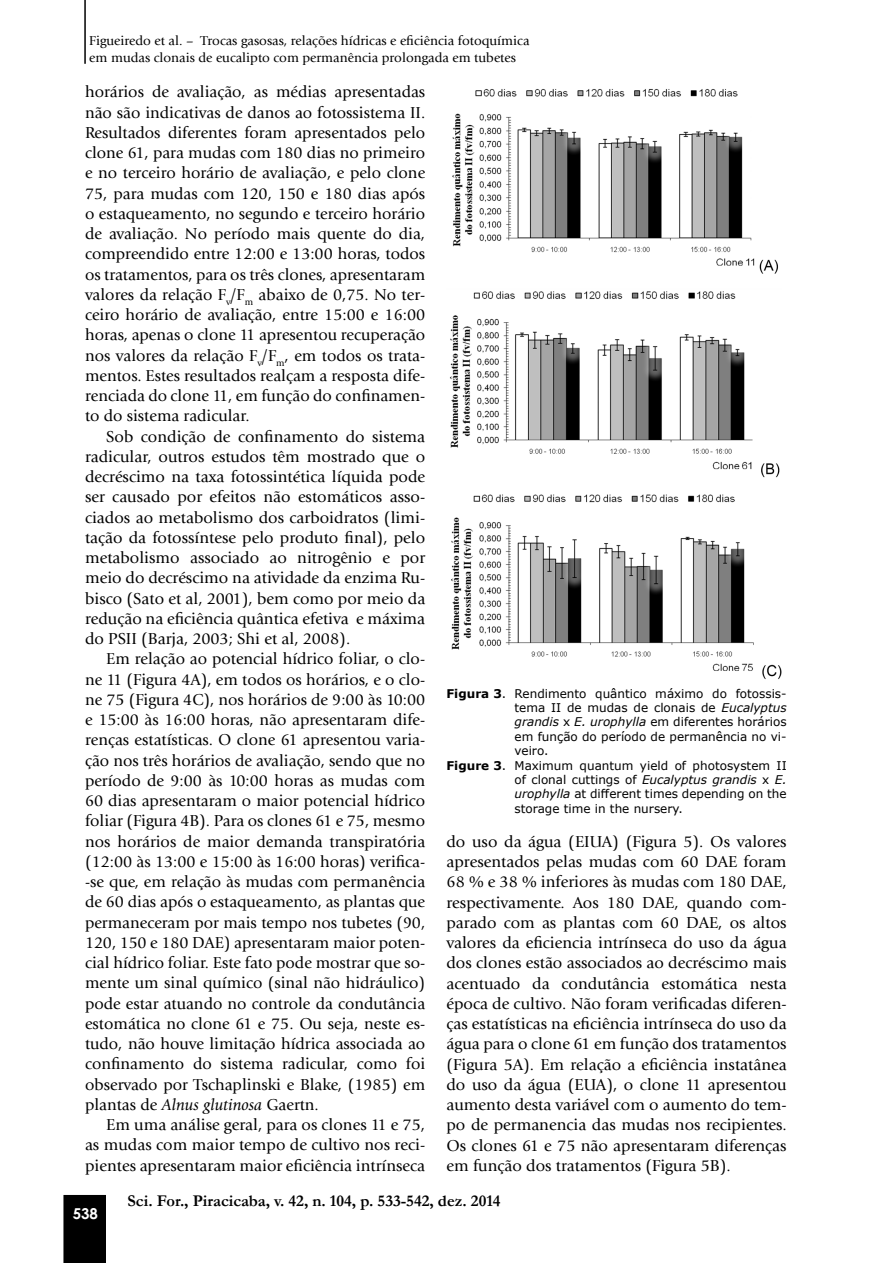
<style>
.page{position:relative;width:893px;height:1263px;background:#fff}
.page>*{position:absolute;margin:0;border:0;box-sizing:border-box;transform-origin:0 0}
.t1{font:16.5px/20.2px "Giovanni";color:#000;text-align:justify}
.t2{font:700 16.5px "Garamond";color:#000}
.t3{font:700 15px "Century Gothic";color:#fff}
.t4{font:13.5px/16.2px "Giovanni";color:#000}
.t5{font:12px "Verdana";color:#000}
.s1{font-style:italic}
.s2{font-weight:700}
</style>
<div class="page">
<div style="left:63px;top:1195px;width:43px;height:68px;background:#000"></div>
<hr style="left:84px;top:0;width:2px;height:64px;background:#000">
<img style="left:450px;top:89px;width:332px;height:591px">
<p class="t4" style="left:89px;top:33px;width:442px">Figueiredo et al. – Trocas gasosas, relações hídricas e eficiência fotoquímica em mudas clonais de eucalipto com permanência prolongada em tubetes</p>
<p class="t1" style="left:85px;top:82px;width:342px">horários de avaliação, as médias apresentadas não são indicativas de danos ao fotossistema II.<br>Resultados diferentes foram apresentados pelo clone 61, para mudas com 180 dias no primeiro e no terceiro horário de avaliação, e pelo clone 75, para mudas com 120, 150 e 180 dias após o estaqueamento, no segundo e terceiro horário de avaliação. No período mais quente do dia, compreendido entre 12:00 e 13:00 horas, todos os tratamentos, para os três clones, apresentaram valores da relação F<sub>v</sub>/F<sub>m</sub> abaixo de 0,75. No ter&shy;ceiro horário de avaliação, entre 15:00 e 16:00 horas, apenas o clone 11 apresentou recuperação nos valores da relação F<sub>v</sub>/F<sub>m</sub>, em todos os trata&shy;mentos. Estes resultados realçam a resposta dife&shy;renciada do clone 11, em função do confinamen&shy;to do sistema radicular.</p>
<p class="t1" style="left:85px;top:426px;width:342px;text-indent:21px">Sob condição de confinamento do sistema radicular, outros estudos têm mostrado que o decréscimo na taxa fotossintética líquida pode ser causado por efeitos não estomáticos asso&shy;ciados ao metabolismo dos carboidratos (limi&shy;tação da fotossíntese pelo produto final), pelo metabolismo associado ao nitrogênio e por meio do decréscimo na atividade da enzima Ru&shy;bisco (Sato et al, 2001), bem como por meio da redução na eficiência quântica efetiva e máxima do PSII (Barja, 2003; Shi et al, 2008).</p>
<p class="t1" style="left:85px;top:649px;width:342px;text-indent:21px">Em relação ao potencial hídrico foliar, o clo&shy;ne 11 (Figura 4A), em todos os horários, e o clo&shy;ne 75 (Figura 4C), nos horários de 9:00 às 10:00 e 15:00 às 16:00 horas, não apresentaram dife&shy;renças estatísticas. O clone 61 apresentou varia&shy;ção nos três horários de avaliação, sendo que no período de 9:00 às 10:00 horas as mudas com 60 dias apresentaram o maior potencial hídrico foliar (Figura 4B). Para os clones 61 e 75, mesmo nos horários de maior demanda transpiratória (12:00 às 13:00 e 15:00 às 16:00 horas) verifica--se que, em relação às mudas com permanência de 60 dias após o estaqueamento, as plantas que permaneceram por mais tempo nos tubetes (90, 120, 150 e 180 DAE) apresentaram maior poten&shy;cial hídrico foliar. Este fato pode mostrar que so&shy;mente um sinal químico (sinal não hidráulico) pode estar atuando no controle da condutância estomática no clone 61 e 75. Ou seja, neste es&shy;tudo, não houve limitação hídrica associada ao confinamento do sistema radicular, como foi observado por Tschaplinski e Blake, (1985) em plantas de <span class="s1">Alnus glutinosa</span> Gaertn.</p>
<p class="t1" style="left:85px;top:1115px;width:342px;text-indent:21px">Em uma análise geral, para os clones 11 e 75, as mudas com maior tempo de cultivo nos reci&shy;pientes apresentaram maior eficiência intrínseca</p>
<p class="t5" style="left:446px;top:685px;width:342px"><span class="s2">Figura 3</span>. Rendimento quântico máximo do fotossis-</p>
<p class="t5" style="left:514px;top:699px;width:274px">tema II de mudas de clonais de <span class="s1">Eucalyptus</span></p>
<p class="t5" style="left:514px;top:714px;width:274px"><span class="s1">grandis</span> x <span class="s1">E. urophylla</span> em diferentes horários</p>
<p class="t5" style="left:514px;top:728px;width:274px">em função do período de permanência no vi-</p>
<p class="t5" style="left:514px;top:743px;width:36px">veiro.</p>
<p class="t5" style="left:446px;top:757px;width:342px"><span class="s2">Figure 3</span>. Maximum quantum yield of photosystem II</p>
<p class="t5" style="left:515px;top:771px;width:274px">of clonal cuttings of <span class="s1">Eucalyptus grandis</span> x <span class="s1">E.</span></p>
<p class="t5" style="left:515px;top:786px;width:274px"><span class="s1">urophylla</span> at different times depending on the</p>
<p class="t5" style="left:515px;top:800px;width:170px">storage time in the nursery.</p>
<p class="t1" style="left:446px;top:831px;width:342px">do uso da água (EIUA) (Figura 5). Os valores apresentados pelas mudas com 60 DAE foram 68 % e 38 % inferiores às mudas com 180 DAE, respectivamente. Aos 180 DAE, quando com&shy;parado com as plantas com 60 DAE, os altos valores da eficiencia intrínseca do uso da água dos clones estão associados ao decréscimo mais acentuado da condutância estomática nesta época de cultivo. Não foram verificadas diferen&shy;ças estatísticas na eficiência intrínseca do uso da água para o clone 61 em função dos tratamentos (Figura 5A). Em relação a eficiência instatânea do uso da água (EUA), o clone 11 apresentou aumento desta variável com o aumento do tem&shy;po de permanencia das mudas nos recipientes.<br>Os clones 61 e 75 não apresentaram diferenças em função dos tratamentos (Figura 5B).</p>
<p class="t3" style="left:73px;top:1202px;width:27px">538</p>
<p class="t2" style="left:128px;top:1189px;width:375px">Sci. For., Piracicaba, v. 42, n. 104, p. 533-542, dez. 2014</p>
</div>
